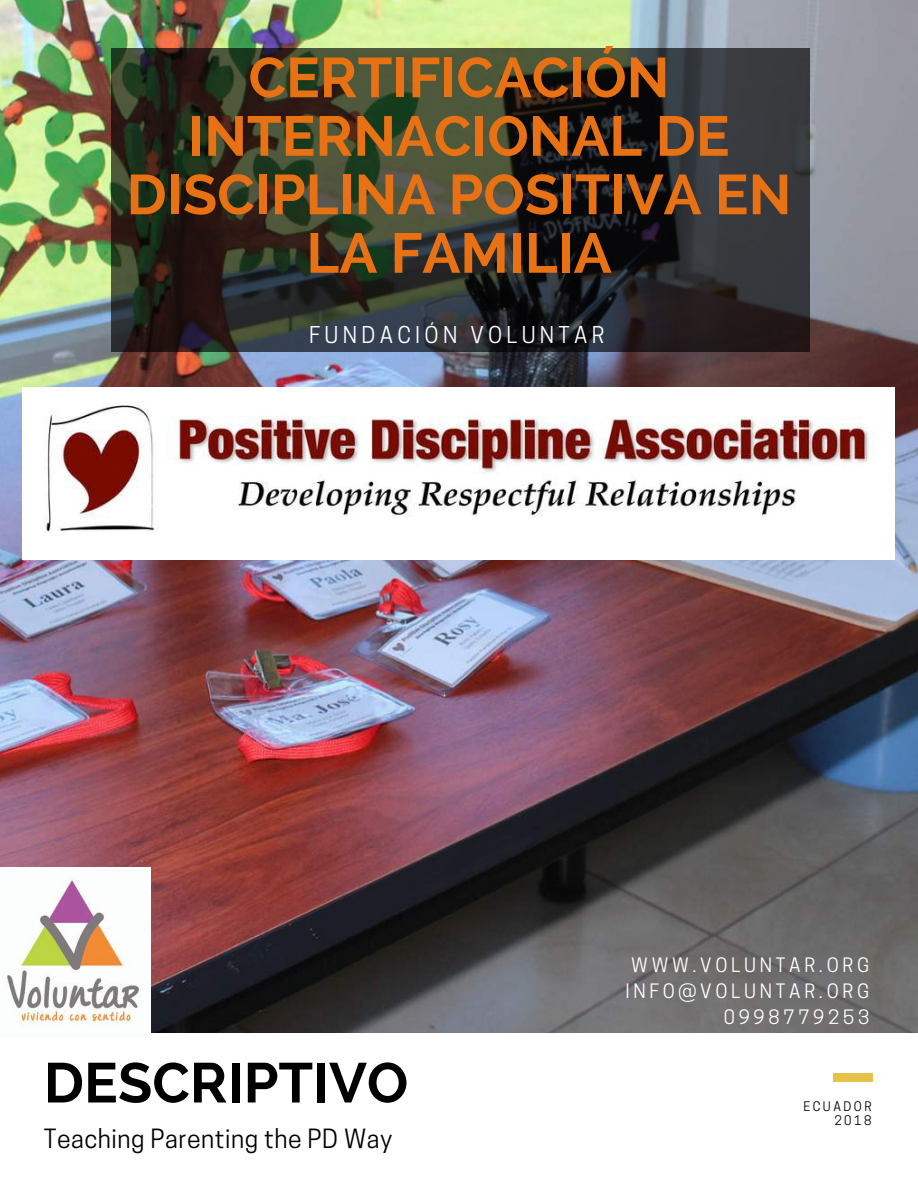
<style>
.page{position:relative;width:918px;height:1188px;background:#fff}
.page>*{position:absolute;margin:0;border:0;box-sizing:border-box;transform-origin:0 0}
.t1{font:700 55.95px/58.5px "Raleway";color:#e87113;text-align:center}
.t2{font:700 55.95px "Raleway";color:#000}
.t3{font:24.9px "Cooper Hewitt";letter-spacing:.02em;color:#000}
.t4{font:21.75px "Cooper Hewitt";letter-spacing:.2em;color:#fff}
.t5{font:18.75px/25.8px "Cooper Hewitt";letter-spacing:.2em;color:#fff;text-align:right}
.t6{font:12.45px/14.7px "Cooper Hewitt";letter-spacing:.2em;color:#000;text-align:right}
</style>
<div class="page">
<img style="left:0;top:0;width:918px;height:1033px">
<div style="left:834px;top:1073px;width:39px;height:9px;background:#e8c14a"></div>
<svg style="left:111px;top:48px;width:699px;height:304px;background:#2c2f28"></svg>
<img style="left:22px;top:387px;width:872px;height:172px">
<img style="left:0;top:867px;width:151px;height:166px">
<p class="t1" style="left:127px;top:48px;width:666px">CERTIFICACIÓN<br>INTERNACIONAL DE<br>DISCIPLINA POSITIVA EN<br>LA FAMILIA</p>
<p class="t4" style="left:309px;top:327px;width:297px">FUNDACIÓN VOLUNTAR</p>
<p class="t2" style="left:44px;top:1050px;width:366px">DESCRIPTIVO</p>
<p class="t3" style="left:44px;top:1129px;width:350px">Teaching Parenting the PD Way</p>
<p class="t5" style="left:625px;top:954px;width:245px">WWW.VOLUNTAR.ORG<br>INFO@VOLUNTAR.ORG<br>0998779253</p>
<p class="t6" style="left:803px;top:1100px;width:70px">ECUADOR<br>2018</p>
</div>
